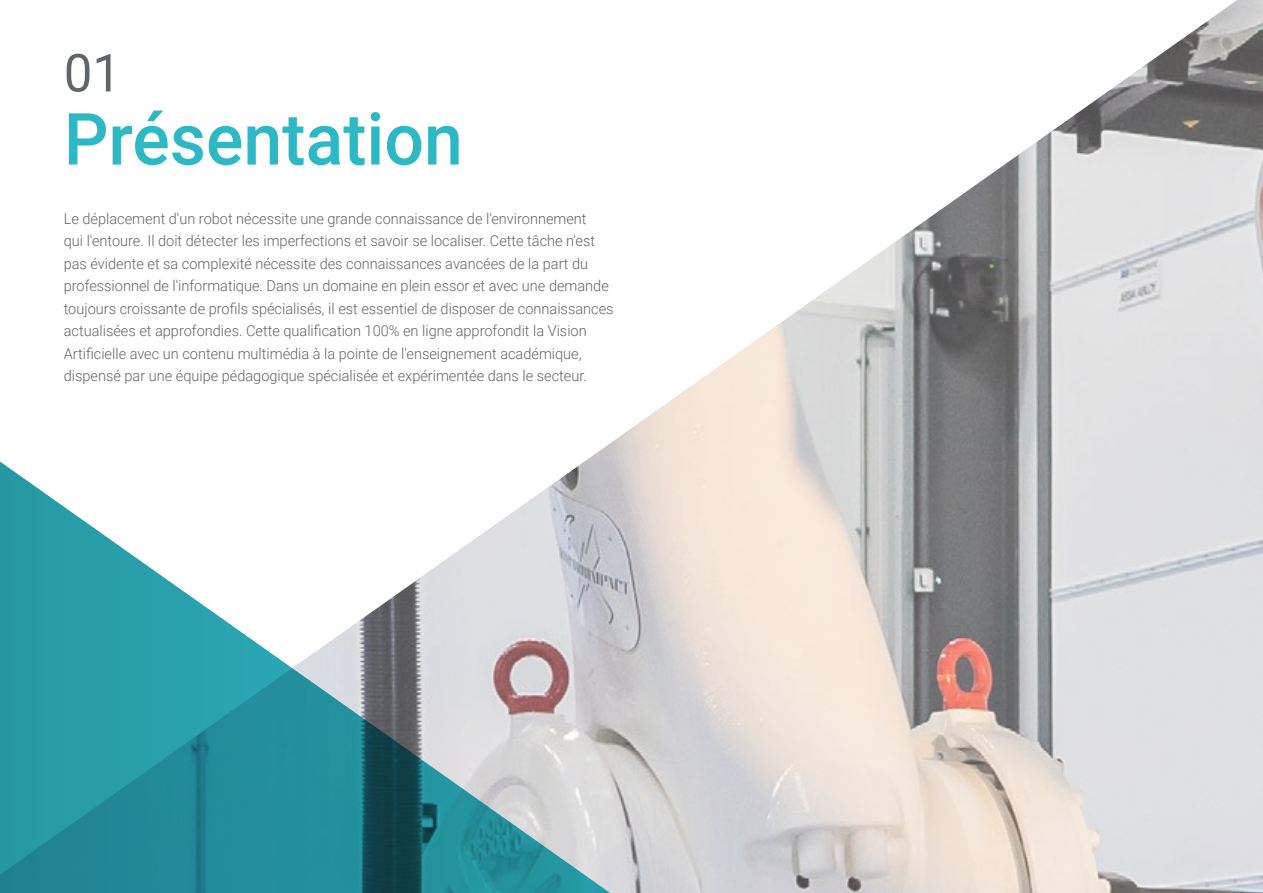
<style>
.page{position:relative;width:1263px;height:893px;background:#fff}
.page>*{position:absolute;margin:0;border:0;box-sizing:border-box;transform-origin:0 0}
.t1{font:500 72px "Roboto";color:#2db8c5}
.t2{font:52.5px "Roboto";color:#61646a}
.t3{font:300 15px/22.5px "Roboto";color:#61646a}
</style>
<div class="page">
<img style="left:607px;top:0;width:656px;height:893px">
<svg style="left:0;top:446px;width:640px;height:447px"></svg>
<h2 class="t2" style="left:64px;top:36px;width:59px">01</h2>
<h1 class="t1" style="left:64px;top:89px;width:401px">Présentation</h1>
<p class="t3" style="left:64px;top:207px;width:551px">Le déplacement d'un robot nécessite une grande connaissance de l'environnement<br>qui l'entoure. Il doit détecter les imperfections et savoir se localiser. Cette tâche n'est pas évidente et sa complexité nécessite des connaissances avancées de la part du professionnel de l'informatique. Dans un domaine en plein essor et avec une demande toujours croissante de profils spécialisés, il est essentiel de disposer de connaissances actualisées et approfondies. Cette qualification 100% en ligne approfondit la Vision Artificielle avec un contenu multimédia à la pointe de l'enseignement académique, dispensé par une équipe pédagogique spécialisée et expérimentée dans le secteur.</p>
</div>
